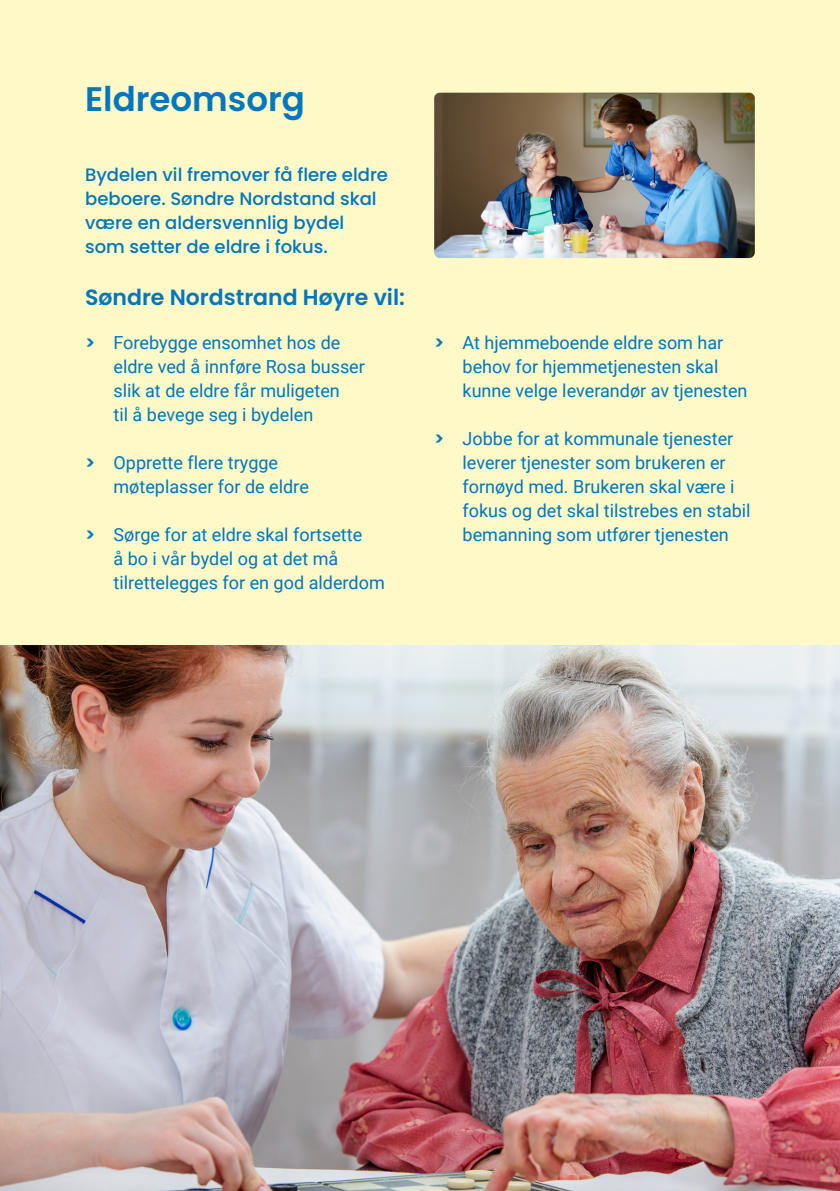
<style>
.page{position:relative;width:840px;height:1191px;background:#fff}
.page>*{position:absolute;margin:0;border:0;box-sizing:border-box;transform-origin:0 0}
.t1{font:600 34px "Poppins";color:#0076bf}
.t2{font:600 22px "Poppins";color:#0076bf}
.t3{font:18px/24px "Roboto";color:#0076bf}
.t4{font:500 18px/24px "Poppins";color:#0076bf}
.s1{font-family:"Poppins";font-weight:600}
</style>
<div class="page">
<div style="left:0;top:0;width:839px;height:1191px;background:#fef9c6"></div>
<img style="left:434px;top:93px;width:320px;height:165px">
<img style="left:0;top:645px;width:839px;height:546px">
<p class="t1" style="left:85px;top:80px;width:221px">Eldreomsorg</p>
<p class="t4" style="left:85px;top:163px;width:304px">Bydelen vil fremover få flere eldre beboere. Søndre Nordstand skal være en aldersvennlig bydel som setter de eldre i fokus.</p>
<p class="t2" style="left:85px;top:285px;width:321px">Søndre Nordstrand Høyre vil:</p>
<p class="t3" style="left:113px;top:330px;width:253px;text-indent:-28px"><span class="s1">&gt;</span> Forebygge ensomhet hos de eldre ved å innføre Rosa busser slik at de eldre får muligeten<br>til å bevege seg i bydelen</p>
<p class="t3" style="left:113px;top:450px;width:197px;text-indent:-28px"><span class="s1">&gt;</span> Opprette flere trygge møteplasser for de eldre</p>
<p class="t3" style="left:113px;top:522px;width:273px;text-indent:-28px"><span class="s1">&gt;</span> Sørge for at eldre skal fortsette<br>å bo i vår bydel og at det må tilrettelegges for en god alderdom</p>
<p class="t3" style="left:462px;top:330px;width:286px;text-indent:-28px"><span class="s1">&gt;</span> At hjemmeboende eldre som har behov for hjemmetjenesten skal kunne velge leverandør av tjenesten</p>
<p class="t3" style="left:462px;top:426px;width:289px;text-indent:-28px"><span class="s1">&gt;</span> Jobbe for at kommunale tjenester leverer tjenester som brukeren er fornøyd med. Brukeren skal være i fokus og det skal tilstrebes en stabil bemanning som utfører tjenesten</p>
</div>
